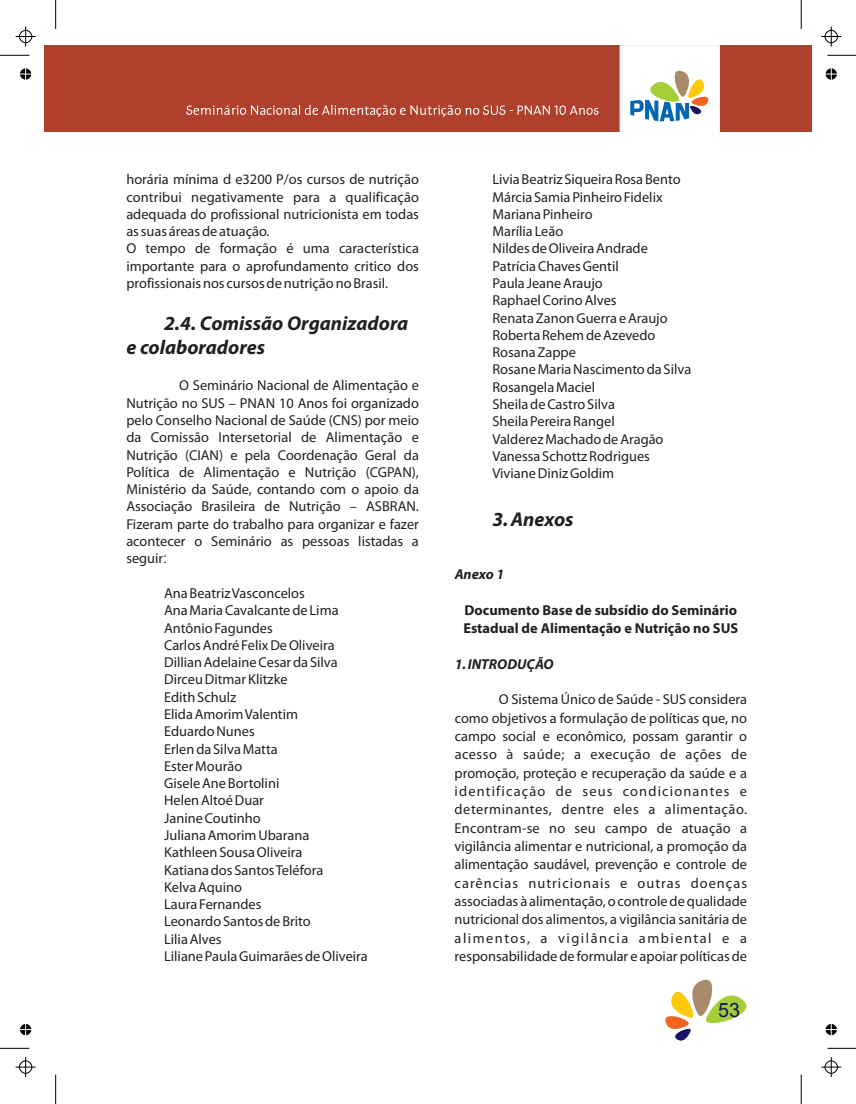
<style>
.page{position:relative;width:856px;height:1104px;background:#fff}
.page>*{position:absolute;margin:0;border:0;box-sizing:border-box;transform-origin:0 0}
.t1{font:italic 700 20px/24.9px "Myriad Pro";color:#231f20}
.t2{font:19.75px "Arial";color:#191364}
.t3{font:14.38px/17.2px "Myriad Pro";color:#231f20}
.t4{font:700 14.38px/17.8px "Myriad Pro";color:#231f20}
.t5{font:italic 700 14.38px "Myriad Pro";color:#231f20}
.s1{font-family:"Arial"}
</style>
<div class="page">
<div style="left:44px;top:46px;width:767px;height:86px;background:#af402b"></div>
<svg style="left:619px;top:45px;width:101px;height:87px;background:#e2e7e1"></svg>
<svg style="left:665px;top:979px;width:81px;height:61px"></svg>
<svg style="left:186px;top:105px;width:412px;height:12px"></svg>
<svg style="left:0;top:1048px;width:29px;height:1px"></svg>
<svg style="left:55px;top:1074px;width:1px;height:29px"></svg>
<svg style="left:0;top:55px;width:29px;height:1px"></svg>
<svg style="left:55px;top:0;width:1px;height:29px"></svg>
<svg style="left:827px;top:55px;width:28px;height:1px"></svg>
<svg style="left:800px;top:0;width:1px;height:29px"></svg>
<svg style="left:827px;top:1048px;width:28px;height:1px"></svg>
<svg style="left:800px;top:1074px;width:1px;height:29px"></svg>
<svg style="left:16px;top:1057px;width:20px;height:20px"></svg>
<svg style="left:16px;top:27px;width:20px;height:20px"></svg>
<svg style="left:821px;top:27px;width:20px;height:20px"></svg>
<svg style="left:821px;top:1057px;width:20px;height:20px"></svg>
<svg style="left:19px;top:1023px;width:13px;height:13px"></svg>
<svg style="left:19px;top:67px;width:13px;height:14px"></svg>
<svg style="left:825px;top:68px;width:13px;height:13px"></svg>
<svg style="left:825px;top:1023px;width:12px;height:13px"></svg>
<p class="t3" style="left:126px;top:172px;width:294px">horária mínima d e3200 P/os cursos de nutrição contribui negativamente para a qualificação adequada do profissional nutricionista em todas as suas áreas de atuação.<br>O tempo de formação é uma característica importante para o aprofundamento critico dos profissionais nos cursos de nutrição no Brasil.</p>
<h1 class="t1" style="left:126px;top:312px;width:283px;text-indent:38px">2.4. Comissão Organizadora e colaboradores</h1>
<p class="t3" style="left:126px;top:378px;width:294px;text-align:justify;text-indent:53px">O Seminário Nacional de Alimentação e Nutrição no SUS – PNAN 10 Anos foi organizado pelo Conselho Nacional de Saúde (CNS) por meio da Comissão Intersetorial de Alimentação e Nutrição (CIAN) e pela Coordenação Geral da Política de Alimentação e Nutrição (CGPAN), Ministério da Saúde, contando com o apoio da Associação Brasileira de Nutrição – ASBRAN.<br>Fizeram parte do trabalho para organizar e fazer acontecer o Seminário as pessoas listadas a seguir<span class="s1">:</span></p>
<p class="t3" style="left:164px;top:585px;width:205px">Ana Beatriz Vasconcelos<br>Ana Maria Cavalcante de Lima<br>Antônio Fagundes<br>Carlos André Felix De Oliveira<br>Dillian Adelaine Cesar da Silva<br>Dirceu Ditmar Klitzke<br>Edith Schulz<br>Elida Amorim Valentim<br>Eduardo Nunes<br>Erlen da Silva Matta<br>Ester Mourão<br>Gisele Ane Bortolini<br>Helen Altoé Duar<br>Janine Coutinho<br>Juliana Amorim Ubarana<br>Kathleen Sousa Oliveira<br>Katiana dos Santos Teléfora<br>Kelva Aquino<br>Laura Fernandes<br>Leonardo Santos de Brito<br>Lilia Alves<br>Liliane Paula Guimarães de Oliveira</p>
<p class="t3" style="left:492px;top:172px;width:200px">Livia Beatriz Siqueira Rosa Bento<br>Márcia Samia Pinheiro Fidelix<br>Mariana Pinheiro<br>Marília Leão<br>Nildes de Oliveira Andrade<br>Patrícia Chaves Gentil<br>Paula Jeane Araujo<br>Raphael Corino Alves<br>Renata Zanon Guerra e Araujo<br>Roberta Rehem de Azevedo<br>Rosana Zappe<br>Rosane Maria Nascimento da Silva<br>Rosangela Maciel<br>Sheila de Castro Silva<br>Sheila Pereira Rangel<br>Valderez Machado de Aragão<br>Vanessa Schottz Rodrigues<br>Viviane Diniz Goldim</p>
<h1 class="t1" style="left:492px;top:508px;width:83px">3. Anexos</h1>
<p class="t5" style="left:454px;top:568px;width:51px">Anexo 1</p>
<p class="t4" style="left:463px;top:602px;width:276px">Documento Base de subsídio do Seminário<br>Estadual de Alimentação e Nutrição no SUS</p>
<p class="t5" style="left:454px;top:658px;width:101px">1. INTRODUÇÃO</p>
<p class="t3" style="left:454px;top:691px;width:294px;line-height:18.2px;text-align:justify;text-indent:44px">O Sistema Único de Saúde - SUS considera como objetivos a formulação de políticas que, no campo social e econômico, possam garantir o acesso à saúde; a execução de ações de promoção, proteção e recuperação da saúde e a identificação de seus condicionantes e determinantes, dentre eles a alimentação.<br>Encontram-se no seu campo de atuação a vigilância alimentar e nutricional, a promoção da alimentação saudável, prevenção e controle de carências nutricionais e outras doenças associadas à alimentação, o controle de qualidade nutricional dos alimentos, a vigilância sanitária de alimentos, a vigilância ambiental e a responsabilidade de formular e apoiar políticas de</p>
<h2 class="t2" style="left:717px;top:1002px;width:23px">53</h2>
</div>
